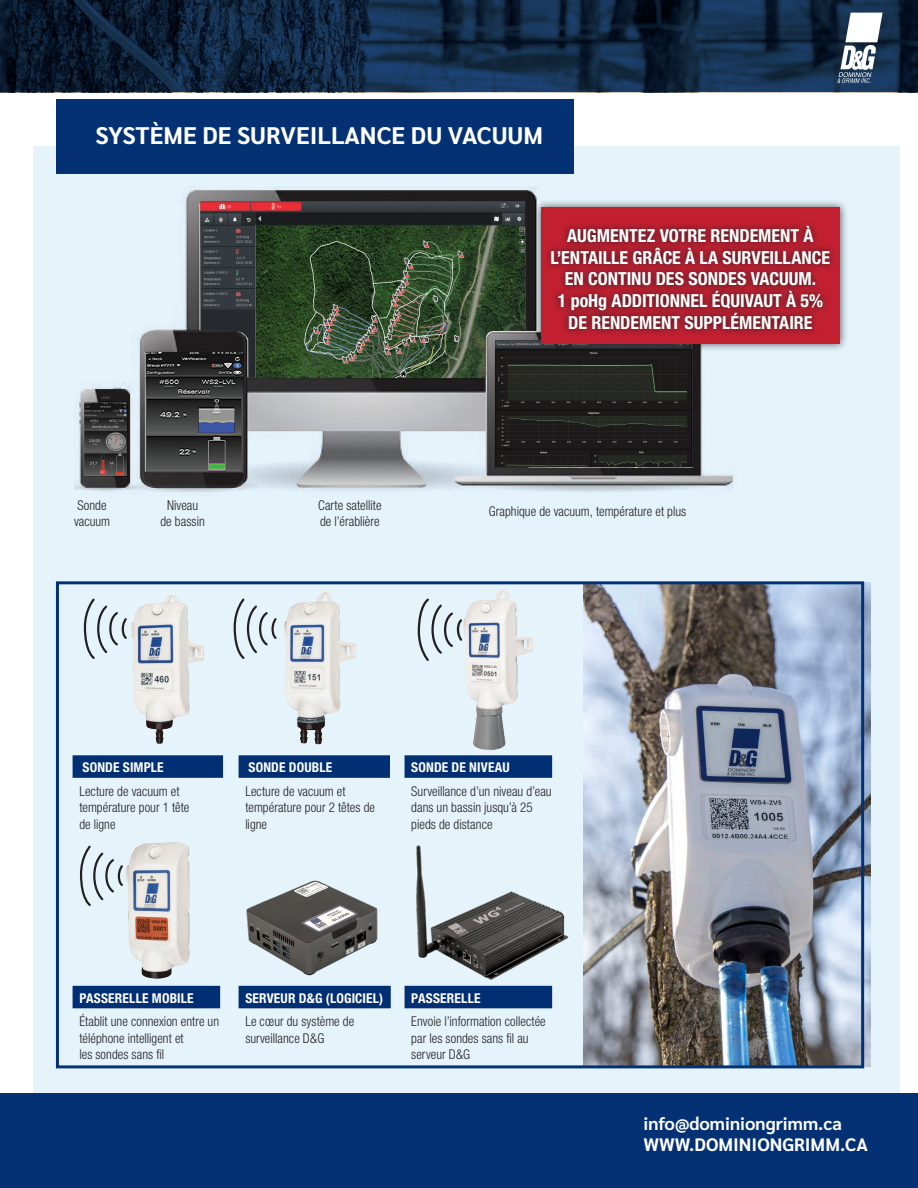
<style>
.page{position:relative;width:918px;height:1188px;background:#fff}
.page>*{position:absolute;margin:0;border:0;box-sizing:border-box;transform-origin:0 0}
.t1{font:700 24px "Sarabun";color:#fff}
.t2{font:700 condensed 18px/21.6px "Helvetica Neue LT Pro";color:#fff;text-align:center}
.t3{font:700 18px/21.6px "Sarabun";color:#fff}
.t4{font:300 condensed 13.5px/16.5px "Helvetica Neue LT Pro";letter-spacing:.005em;color:#231f20;scale:.96 1}
.t5{font:700 condensed 13.5px "Helvetica Neue LT Pro";letter-spacing:.01em;color:#fff}
</style>
<div class="page">
<div style="left:33px;top:147px;width:866px;height:957px;background:#e5f3fb"></div>
<div style="left:0;top:1093px;width:918px;height:95px;background:#043174"></div>
<div style="left:56px;top:99px;width:517px;height:75px;background:#043174"></div>
<svg style="left:0;top:0;width:918px;height:92px;background:#102640"></svg>
<svg style="left:837px;top:13px;width:46px;height:70px"></svg>
<img style="left:74px;top:186px;width:660px;height:306px">
<img style="left:200px;top:201px;width:326px;height:177px">
<img style="left:146px;top:352px;width:98px;height:121px">
<img style="left:84px;top:402px;width:43px;height:74px">
<img style="left:495px;top:341px;width:198px;height:125px">
<img style="left:256px;top:225px;width:270px;height:153px">
<img style="left:131px;top:595px;width:73px;height:149px">
<img style="left:284px;top:592px;width:72px;height:153px">
<img style="left:111px;top:842px;width:102px;height:144px">
<img style="left:246px;top:880px;width:132px;height:96px">
<img style="left:404px;top:845px;width:165px;height:142px">
<img style="left:584px;top:583px;width:287px;height:483px">
<svg style="left:83px;top:598px;width:44px;height:61px"></svg>
<svg style="left:233px;top:598px;width:44px;height:61px"></svg>
<svg style="left:79px;top:845px;width:45px;height:62px"></svg>
<svg style="left:417px;top:598px;width:25px;height:63px"></svg>
<img style="left:444px;top:589px;width:89px;height:162px">
<div style="left:533px;top:199px;width:316px;height:153px;background:#231f20;opacity:.75"></div>
<div style="left:541px;top:207px;width:299px;height:137px;background:#c21f31"></div>
<div style="left:544px;top:219px;width:293px;height:117px;background:#231f20;opacity:.75"></div>
<div style="left:239px;top:986px;width:152px;height:22px;background:#002f73"></div>
<div style="left:405px;top:755px;width:147px;height:23px;background:#002f73"></div>
<div style="left:405px;top:986px;width:147px;height:22px;background:#002f73"></div>
<div style="left:73px;top:755px;width:150px;height:23px;background:#002f73"></div>
<div style="left:239px;top:755px;width:151px;height:23px;background:#002f73"></div>
<div style="left:56px;top:581px;width:808px;height:487px;border:3px solid #043174"></div>
<div style="left:73px;top:986px;width:147px;height:22px;background:#002f73"></div>
<h1 class="t1" style="left:96px;top:122px;width:449px">SYSTÈME DE SURVEILLANCE DU VACUUM</h1>
<h2 class="t2" style="left:551px;top:225px;width:281px">AUGMENTEZ VOTRE RENDEMENT À<br>L’ENTAILLE GRÂCE À LA SURVEILLANCE<br>EN CONTINU DES SONDES VACUUM.<br>1 poHg ADDITIONNEL ÉQUIVAUT À 5%<br>DE RENDEMENT SUPPLÉMENTAIRE</h2>
<p class="t4" style="left:74px;top:497px;width:39px">Sonde vacuum</p>
<p class="t4" style="left:160px;top:497px;width:48px;text-align:center">Niveau de bassin</p>
<p class="t4" style="left:318px;top:497px;width:68px">Carte satellite de l’érablière</p>
<p class="t4" style="left:489px;top:503px;width:207px">Graphique de vacuum, température et plus</p>
<p class="t5" style="left:83px;top:759px;width:83px">SONDE SIMPLE</p>
<p class="t4" style="left:79px;top:782px;width:116px">Lecture de vacuum et température pour 1 tête de ligne</p>
<p class="t5" style="left:249px;top:759px;width:85px">SONDE DOUBLE</p>
<p class="t4" style="left:245px;top:782px;width:137px">Lecture de vacuum et température pour 2 têtes de ligne</p>
<p class="t5" style="left:411px;top:759px;width:100px">SONDE DE NIVEAU</p>
<p class="t4" style="left:411px;top:782px;width:148px">Surveillance d’un niveau d’eau dans un bassin jusqu’à 25 pieds de distance</p>
<p class="t5" style="left:79px;top:990px;width:116px">PASSERELLE MOBILE</p>
<p class="t4" style="left:79px;top:1013px;width:147px">Établit une connexion entre un téléphone intelligent et<br>les sondes sans fil</p>
<p class="t5" style="left:245px;top:990px;width:139px">SERVEUR D&amp;G (LOGICIEL)</p>
<p class="t4" style="left:245px;top:1013px;width:115px">Le cœur du système de surveillance D&amp;G</p>
<p class="t5" style="left:411px;top:990px;width:71px">PASSERELLE</p>
<p class="t4" style="left:411px;top:1013px;width:142px">Envoie l’information collectée par les sondes sans fil au serveur D&amp;G</p>
<h2 class="t3" style="left:644px;top:1113px;width:226px">info@dominiongrimm.ca<br>WWW.DOMINIONGRIMM.CA</h2>
</div>
